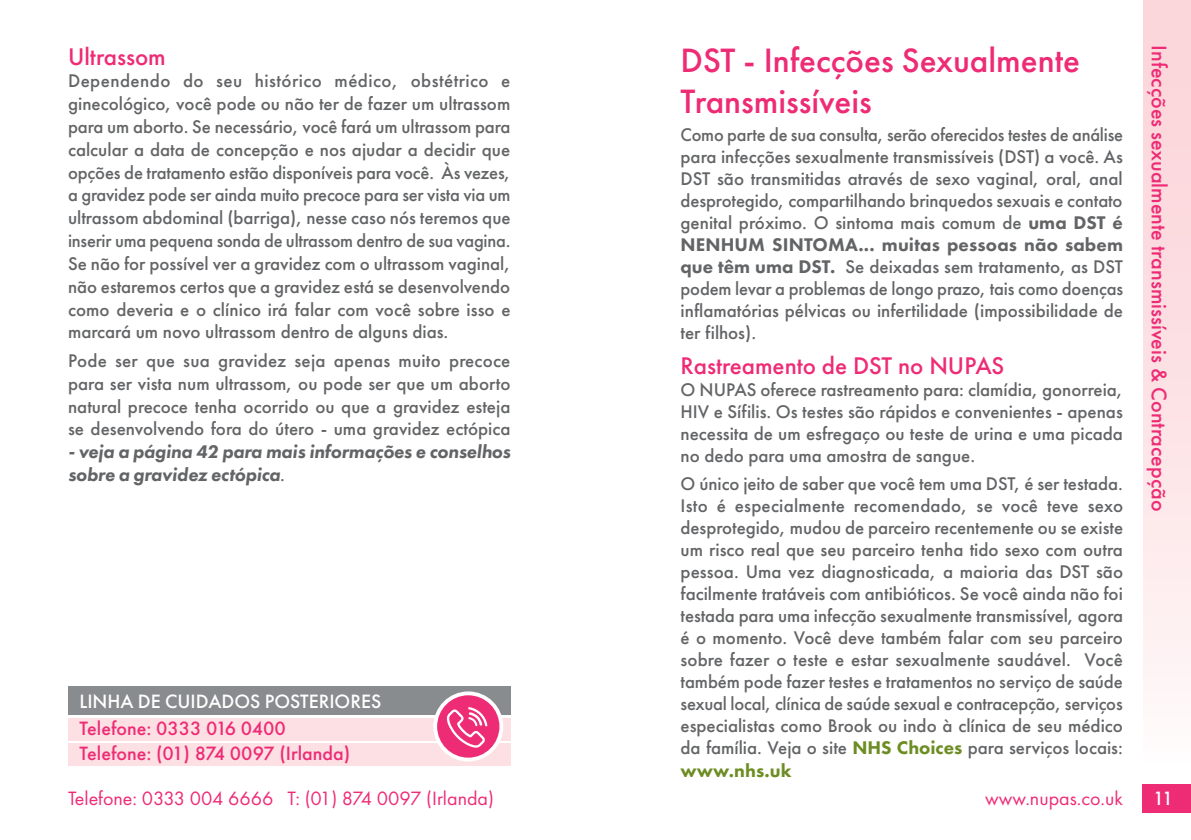
<style>
.page{position:relative;width:1191px;height:840px;background:#fff}
.page>*{position:absolute;margin:0;border:0;box-sizing:border-box;transform-origin:0 0}
.t1{font:500 35px/41.2px "Futura PT";color:#ee2b75}
.t2{font:500 25px "Futura PT";color:#ee2b75}
.t3{font:500 22px "Futura PT";color:#ee2b75}
.t4{font:20px "Futura PT";color:#ee2b75}
.t5{font:500 20px "Futura PT";color:#ee2b75}
.t6{font:500 20px "Futura PT";color:#fff}
.t7{font:500 19px/22px "Futura PT";color:#636466;text-align:justify}
.t8{font:italic 800 19px/22.8px "Futura PT";letter-spacing:-.005em;color:#636466}
.s1{font-weight:500;font-style:normal}
.s2{font-weight:800}
.s3{font-weight:800;color:#6d8d23}
</style>
<div class="page">
<div style="left:1143px;top:0;width:48px;height:770px;background:linear-gradient(to bottom,#fbd1d6,#fff8f8)"></div>
<div style="left:1142px;top:783px;width:49px;height:29px;background:#ee2b75"></div>
<div style="left:68px;top:686px;width:442px;height:28px;background:#898c8e"></div>
<div style="left:68px;top:717px;width:442px;height:23px;background:#fde0e3"></div>
<div style="left:68px;top:743px;width:442px;height:22px;background:#fde0e3"></div>
<svg style="left:435px;top:693px;width:66px;height:66px;background:#f04888"></svg>
<div style="left:433px;top:691px;width:70px;height:70px;border:4px solid #fff;border-radius:50%"></div>
<svg style="left:447px;top:706px;width:40px;height:41px;background:#f25e96"></svg>
<h2 class="t2" style="left:68px;top:42px;width:99px">Ultrassom</h2>
<p class="t7" style="left:68px;top:69px;width:444px;line-height:22.8px">Dependendo do seu histórico médico, obstétrico e ginecológico, você pode ou não ter de fazer um ultrassom para um aborto. Se necessário, você fará um ultrassom para calcular a data de concepção e nos ajudar a decidir que opções de tratamento estão disponíveis para você. Às vezes, a gravidez pode ser ainda muito precoce para ser vista via um ultrassom abdominal (barriga), nesse caso nós teremos que inserir uma pequena sonda de ultrassom dentro de sua vagina.<br>Se não for possível ver a gravidez com o ultrassom vaginal, não estaremos certos que a gravidez está se desenvolvendo como deveria e o clínico irá falar com você sobre isso e marcará um novo ultrassom dentro de alguns dias.</p>
<p class="t7" style="left:68px;top:349px;width:444px;line-height:22.8px">Pode ser que sua gravidez seja apenas muito precoce para ser vista num ultrassom, ou pode ser que um aborto natural precoce tenha ocorrido ou que a gravidez esteja se desenvolvendo fora do útero - uma gravidez ectópica</p>
<p class="t8" style="left:68px;top:440px;width:444px">- veja a página 42 para mais informações e conselhos sobre a gravidez ectópica<span class="s1">.</span></p>
<p class="t6" style="left:79px;top:689px;width:303px">LINHA DE CUIDADOS POSTERIORES</p>
<p class="t5" style="left:79px;top:716px;width:208px">Telefone: 0333 016 0400</p>
<p class="t5" style="left:79px;top:741px;width:272px">Telefone: (01) 874 0097 (Irlanda)</p>
<h1 class="t1" style="left:680px;top:40px;width:401px">DST - Infecções Sexualmente<br>Transmissíveis</h1>
<p class="t7" style="left:680px;top:124px;width:444px">Como parte de sua consulta, serão oferecidos testes de análise para infecções sexualmente transmissíveis (DST) a você. As DST são transmitidas através de sexo vaginal, oral, anal desprotegido, compartilhando brinquedos sexuais e contato genital próximo. O sintoma mais comum de <span class="s2">uma DST é NENHUM SINTOMA... muitas pessoas não sabem que têm uma DST.</span> Se deixadas sem tratamento, as DST podem levar a problemas de longo prazo, tais como doenças inflamatórias pélvicas ou infertilidade (impossibilidade de ter filhos).</p>
<h2 class="t2" style="left:680px;top:351px;width:325px">Rastreamento de DST no NUPAS</h2>
<p class="t7" style="left:680px;top:378px;width:444px">O NUPAS oferece rastreamento para: clamídia, gonorreia, HIV e Sífilis. Os testes são rápidos e convenientes - apenas necessita de um esfregaço ou teste de urina e uma picada no dedo para uma amostra de sangue.</p>
<p class="t7" style="left:680px;top:472px;width:444px">O único jeito de saber que você tem uma DST, é ser testada.<br>Isto é especialmente recomendado, se você teve sexo desprotegido, mudou de parceiro recentemente ou se existe um risco real que seu parceiro tenha tido sexo com outra pessoa. Uma vez diagnosticada, a maioria das DST são facilmente tratáveis com antibióticos. Se você ainda não foi testada para uma infecção sexualmente transmissível, agora é o momento. Você deve também falar com seu parceiro sobre fazer o teste e estar sexualmente saudável. Você também pode fazer testes e tratamentos no serviço de saúde sexual local, clínica de saúde sexual e contracepção, serviços especialistas como Brook ou indo à clínica de seu médico da família. Veja o site <span class="s3">NHS Choices</span> para serviços locais: <span class="s3">www.nhs.uk</span></p>
<p class="t3" style="left:1171px;top:45px;width:467px;rotate:90deg">Infecções sexualmente transmissíveis &amp; Contracepção</p>
<p class="t4" style="left:68px;top:790px;width:427px">Telefone: 0333 004 6666 T: (01) 874 0097 (Irlanda)</p>
<p class="t4" style="left:985px;top:790px;width:139px">www.nupas.co.uk</p>
<p class="t6" style="left:1153px;top:786px;width:22px">11</p>
</div>
